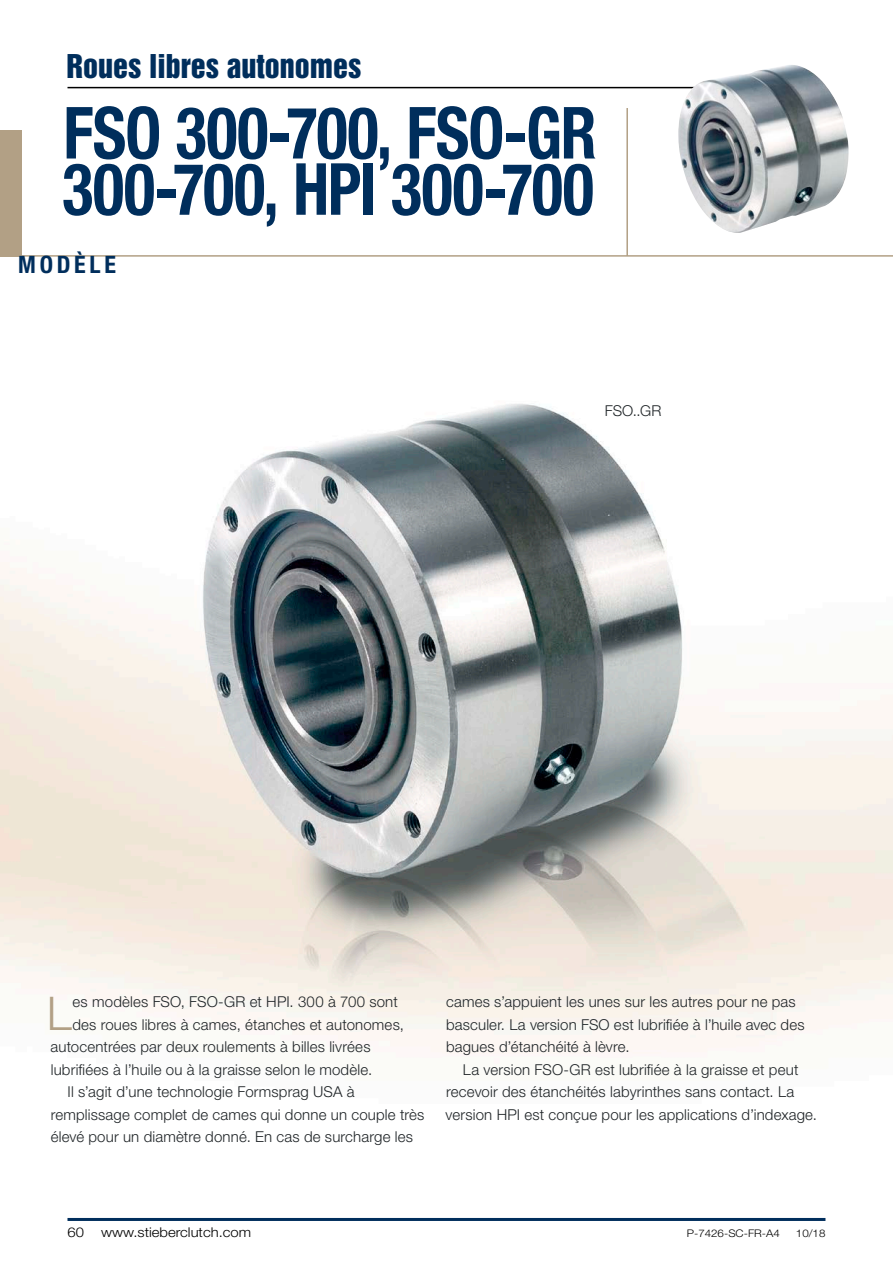
<style>
.page{position:relative;width:893px;height:1263px;background:#fff}
.page>*{position:absolute;margin:0;border:0;box-sizing:border-box;transform-origin:0 0}
.Headline_Big{font:700 condensed 72px/56.2px "Helvetica Neue LT Std";letter-spacing:-.01em;color:#002e5c;scale:.9 1}
.Fließtext_Initial{font:300 46.5px "Helvetica Neue LT Std";color:#b2a085}
.t1{font:30px "Helvetica Inserat LT Std";color:#002e5c}
.Headline_Blau{font:700 condensed 24px "Helvetica Neue LT Std";letter-spacing:.16em;color:#002e5c}
.Fließtext_Initial-2{font:300 15px/22.5px "Helvetica Neue LT Std";letter-spacing:.01em;color:#1f2427}
.Fließtext_Schwarz{font:300 15px "Helvetica Neue LT Std";color:#1f2427}
.t2{font:300 13.5px "Helvetica Neue LT Std";color:#000;scale:1.1 1}
.t3{font:300 10.5px "Helvetica Neue LT Std";color:#000;scale:1.1 1}
</style>
<div class="page">
<hr style="left:68px;top:87px;width:756px;height:1px;background:#000">
<img style="left:0;top:403px;width:893px;height:651px">
<hr style="left:626px;top:108px;width:2px;height:148px;background:#b2a085">
<hr style="left:0;top:255px;width:893px;height:2px;background:#b2a085">
<div style="left:0;top:130px;width:21px;height:126px;background:#b2a085"></div>
<img style="left:674px;top:65px;width:175px;height:168px">
<hr style="left:68px;top:1218px;width:757px;height:3px;background:#002e5c">
<p class="t1" style="left:67px;top:48px;width:296px">Roues libres autonomes</p>
<p class="Headline_Big" style="left:62px;top:104px;width:595px">FSO 300-700, FSO-GR<br>300-700, HPI 300-700</p>
<p class="Headline_Blau" style="left:18px;top:250px;width:99px">MODÈLE</p>
<p class="Fließtext_Schwarz" style="left:605px;top:401px;width:58px">FSO..GR</p>
<p class="Fließtext_Initial" style="left:47px;top:985px;width:26px">L</p>
<p class="Fließtext_Initial-2" style="left:73px;top:990px;width:327px">es modèles FSO, FSO-GR et HPI. 300 à 700 sont</p>
<p class="Fließtext_Initial-2" style="left:72px;top:1013px;width:333px">des roues libres à cames, étanches et autonomes,</p>
<p class="Fließtext_Initial-2" style="left:51px;top:1035px;width:321px">autocentrées par deux roulements à billes livrées</p>
<p class="Fließtext_Initial-2" style="left:51px;top:1058px;width:323px">lubrifiées à l’huile ou à la graisse selon le modèle.</p>
<p class="Fließtext_Initial-2" style="left:51px;top:1080px;width:375px;text-indent:17px">Il s’agit d’une technologie Formsprag USA à remplissage complet de cames qui donne un couple très élevé pour un diamètre donné. En cas de surcharge les</p>
<p class="Fließtext_Initial-2" style="left:446px;top:990px;width:360px">cames s’appuient les unes sur les autres pour ne pas basculer. La version FSO est lubrifiée à l’huile avec des bagues d’étanchéité à lèvre.</p>
<p class="Fließtext_Initial-2" style="left:446px;top:1058px;width:373px;text-indent:17px">La version FSO-GR est lubrifiée à la graisse et peut recevoir des étanchéités labyrinthes sans contact. La version HPI est conçue pour les applications d’indexage.</p>
<p class="t2" style="left:68px;top:1223px;width:17px">60</p>
<p class="t2" style="left:101px;top:1223px;width:138px">www.stieberclutch.com</p>
<p class="t3" style="left:687px;top:1226px;width:86px">P-7426-SC-FR-A4</p>
<p class="t3" style="left:796px;top:1226px;width:28px">10/18</p>
</div>
